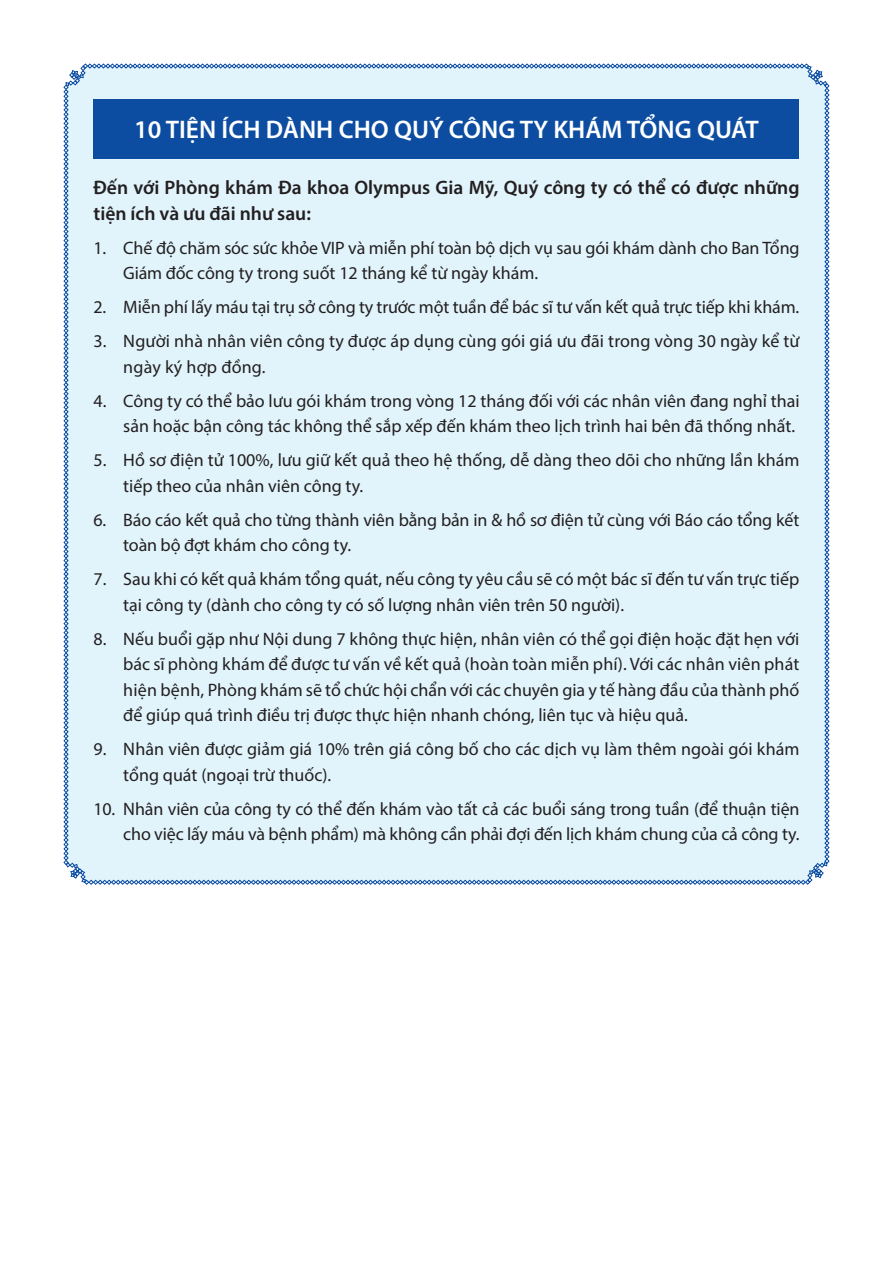
<style>
.page{position:relative;width:893px;height:1263px;background:#fff}
.page>*{position:absolute;margin:0;border:0;box-sizing:border-box;transform-origin:0 0}
.t1{font:600 25.5px "Myriad Pro";color:#fff}
.t2{font:600 19.5px/25.5px "Myriad Pro";color:#231f20}
.t3{font:18px/25.5px "Myriad Pro";color:#231f20}
</style>
<div class="page">
<div style="left:63px;top:63px;width:766px;height:822px;background:#e1f4fc"></div>
<div style="left:94px;top:99px;width:705px;height:59px;background:#0d4da1"></div>
<h1 class="t1" style="left:134px;top:113px;width:626px">10 TIỆN ÍCH DÀNH CHO QUÝ CÔNG TY KHÁM TỔNG QUÁT</h1>
<p class="t2" style="left:94px;top:174px;width:707px">Đến với Phòng khám Đa khoa Olympus Gia Mỹ, Quý công ty có thể có được những tiện ích và ưu đãi như sau:</p>
<p class="t3" style="left:123px;top:235px;width:678px;text-indent:-30px">1. Chế độ chăm sóc sức khỏe VIP và miễn phí toàn bộ dịch vụ sau gói khám dành cho Ban Tổng<br>Giám đốc công ty trong suốt 12 tháng kể từ ngày khám.</p>
<p class="t3" style="left:94px;top:294px;width:707px">2. Miễn phí lấy máu tại trụ sở công ty trước một tuần để bác sĩ tư vấn kết quả trực tiếp khi khám.</p>
<p class="t3" style="left:123px;top:328px;width:678px;text-indent:-30px">3. Người nhà nhân viên công ty được áp dụng cùng gói giá ưu đãi trong vòng 30 ngày kể từ ngày ký hợp đồng.</p>
<p class="t3" style="left:94px;top:388px;width:707px;text-align:right">4. Công ty có thể bảo lưu gói khám trong vòng 12 tháng đối với các nhân viên đang nghỉ thai sản hoặc bận công tác không thể sắp xếp đến khám theo lịch trình hai bên đã thống nhất.</p>
<p class="t3" style="left:123px;top:447px;width:678px;text-indent:-30px">5. Hồ sơ điện tử 100%, lưu giữ kết quả theo hệ thống, dễ dàng theo dõi cho những lần khám tiếp theo của nhân viên công ty.</p>
<p class="t3" style="left:123px;top:507px;width:677px;text-indent:-30px">6. Báo cáo kết quả cho từng thành viên bằng bản in &amp; hồ sơ điện tử cùng với Báo cáo tổng kết toàn bộ đợt khám cho công ty.</p>
<p class="t3" style="left:123px;top:566px;width:678px;text-indent:-30px">7. Sau khi có kết quả khám tổng quát, nếu công ty yêu cầu sẽ có một bác sĩ đến tư vấn trực tiếp tại công ty (dành cho công ty có số lượng nhân viên trên 50 người).</p>
<p class="t3" style="left:123px;top:626px;width:678px;text-align:justify;text-indent:-30px">8. Nếu buổi gặp như Nội dung 7 không thực hiện, nhân viên có thể gọi điện hoặc đặt hẹn với bác sĩ phòng khám để được tư vấn về kết quả (hoàn toàn miễn phí). Với các nhân viên phát hiện bệnh, Phòng khám sẽ tổ chức hội chẩn với các chuyên gia y tế hàng đầu của thành phố để giúp quá trình điều trị được thực hiện nhanh chóng, liên tục và hiệu quả.</p>
<p class="t3" style="left:123px;top:736px;width:678px;text-indent:-30px">9. Nhân viên được giảm giá 10% trên giá công bố cho các dịch vụ làm thêm ngoài gói khám tổng quát (ngoại trừ thuốc).</p>
<p class="t3" style="left:94px;top:796px;width:707px;text-align:right">10. Nhân viên của công ty có thể đến khám vào tất cả các buổi sáng trong tuần (để thuận tiện cho việc lấy máu và bệnh phẩm) mà không cần phải đợi đến lịch khám chung của cả công ty.</p>
</div>
